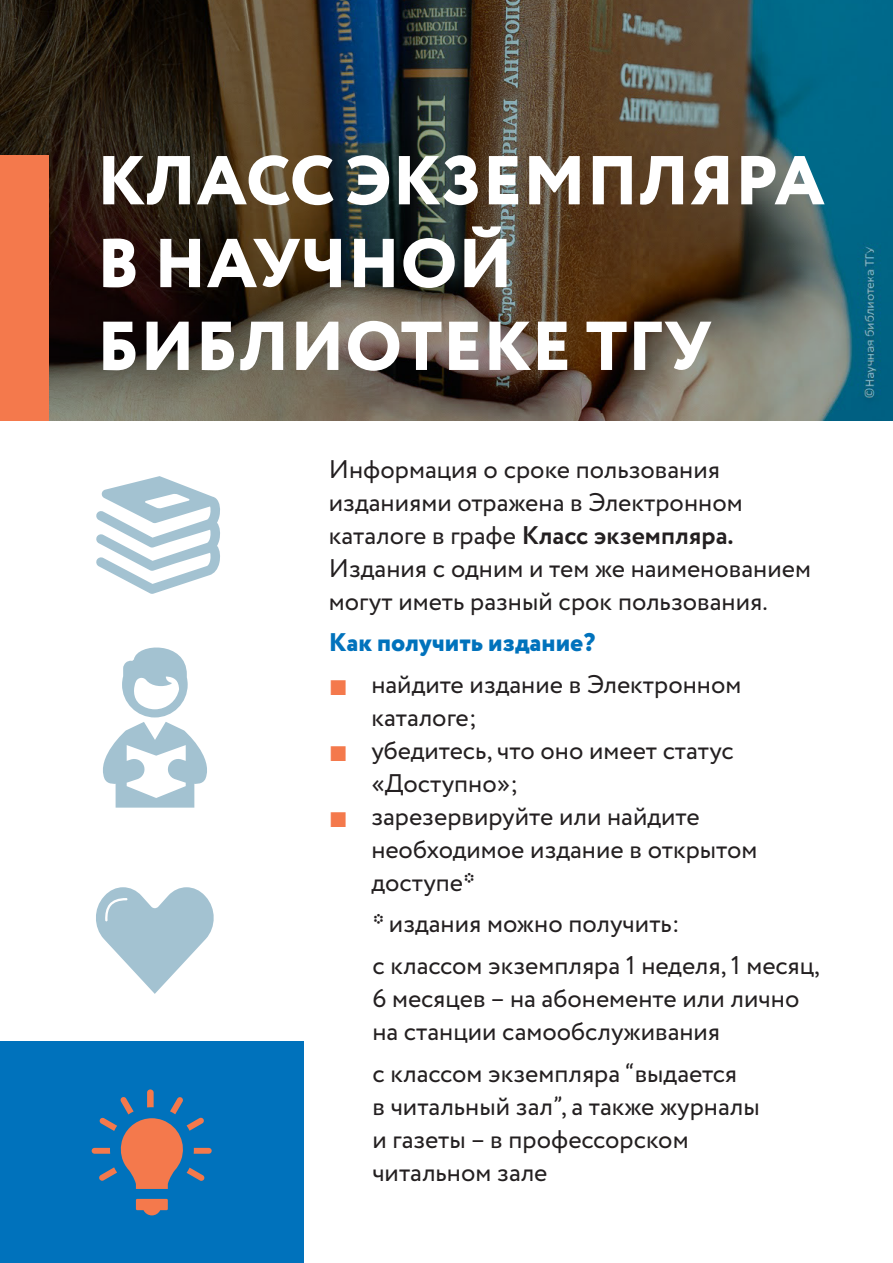
<style>
.page{position:relative;width:893px;height:1263px;background:#fff}
.page>*{position:absolute;margin:0;border:0;box-sizing:border-box;transform-origin:0 0}
.t1{font:800 69px/82.8px "Circe";letter-spacing:.01em;color:#fff}
.Text{font:25.5px/33px "Circe";color:#231f20}
.t2{font:800 25.5px "Circe";color:#0072bc}
.s1{font-weight:700}
</style>
<div class="page">
<img style="left:0;top:0;width:893px;height:421px">
<div style="left:0;top:156px;width:49px;height:265px;background:#f4794c"></div>
<svg style="left:96px;top:476px;width:124px;height:118px"></svg>
<div style="left:0;top:1042px;width:303px;height:221px;background:#0072bc"></div>
<svg style="left:92px;top:1089px;width:120px;height:100px"></svg>
<svg style="left:136px;top:1199px;width:32px;height:16px"></svg>
<svg style="left:103px;top:647px;width:104px;height:161px"></svg>
<svg style="left:96px;top:887px;width:118px;height:107px"></svg>
<p class="t1" style="left:97px;top:143px;width:729px">КЛАСС ЭКЗЕМПЛЯРА<br>В НАУЧНОЙ<br>БИБЛИОТЕКЕ ТГУ</p>
<p class="Text" style="left:329px;top:454px;width:484px">Информация о сроке пользования изданиями отражена в Электронном каталоге в графе <span class="s1">Класс экземпляра.<br></span>Издания с одним и тем же наименованием могут иметь разный срок пользования.</p>
<p class="t2" style="left:329px;top:625px;width:268px">Как получить издание?</p>
<p class="Text" style="left:371px;top:669px;width:372px">найдите издание в Электронном каталоге;</p>
<p class="Text" style="left:371px;top:735px;width:364px">убедитесь, что оно имеет статус «Доступно»;</p>
<p class="Text" style="left:371px;top:801px;width:388px">зарезервируйте или найдите необходимое издание в открытом доступе*</p>
<p class="Text" style="left:372px;top:908px;width:309px">* издания можно получить:</p>
<p class="Text" style="left:372px;top:950px;width:449px">с классом экземпляра 1 неделя, 1 месяц,<br>6 месяцев – на абонементе или лично на станции самообслуживания</p>
<p class="Text" style="left:372px;top:1057px;width:389px">с классом экземпляра “выдается<br>в читальный зал”, а также журналы и газеты – в профессорском читальном зале</p>
</div>
